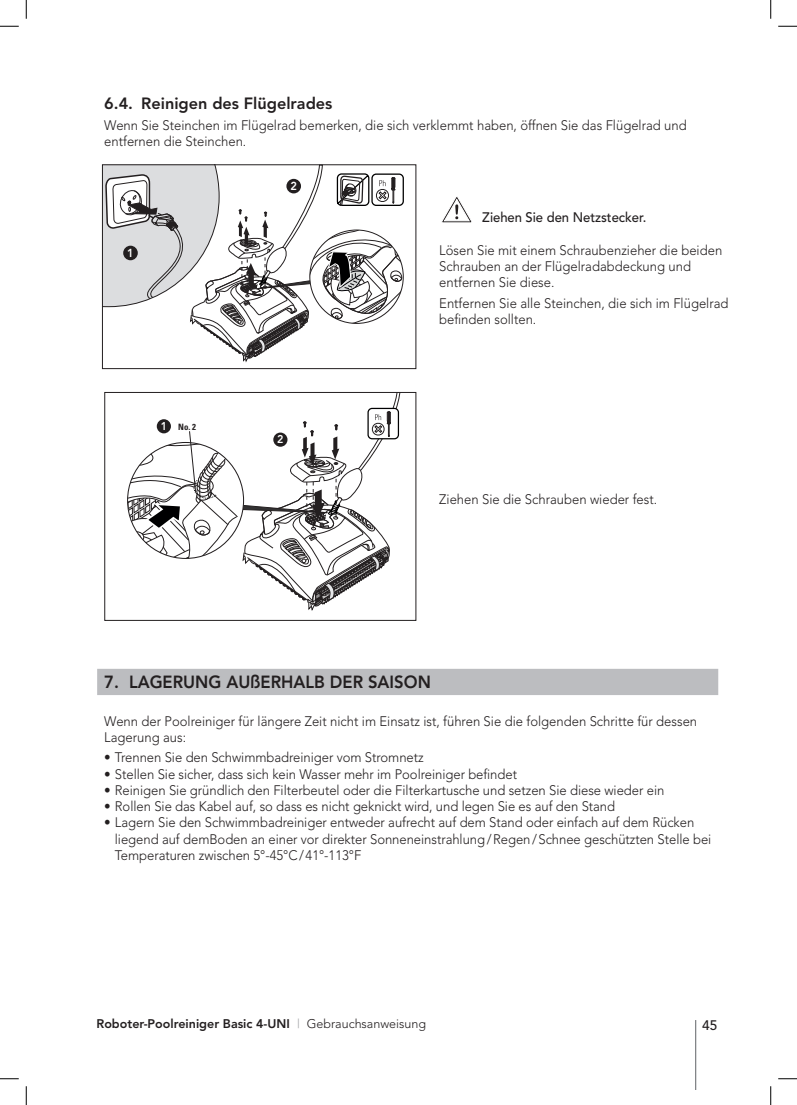
<style>
.page{position:relative;width:797px;height:1105px;background:#fff}
.page>*{position:absolute;margin:0;border:0;box-sizing:border-box;transform-origin:0 0}
.t1{font:800 17.5px "Avenir LT";color:#231f20;scale:.95 1}
.t2{font:800 16.25px "Avenir LT";color:#231f20}
.t3{font:300 13.75px/16.2px "Avenir LT";letter-spacing:-.005em;color:#231f20;scale:.95 1}
.t4{font:500 13.75px "Avenir";letter-spacing:-.005em;color:#231f20;scale:.95 1}
.t5{font:500 13.75px "Avenir LT";color:#231f20}
.t6{font:800 12.5px "Avenir LT";color:#231f20}
.t7{font:800 11.62px "Avenir LT";color:#fff;scale:.95 1}
.t8{font:800 11.25px "Avenir LT";color:#fff;scale:.95 1}
.t9{font:700 condensed 8.75px "Univers";color:#231f20}
.s1{font-family:"Avenir LT";font-weight:800;font-stretch:normal;font-size:11.25px;color:#fff}
.s2{font-weight:400;color:#a8a9ad}
.s3{font-weight:300}
</style>
<div class="page">
<hr style="left:695px;top:1020px;width:1px;height:69px;background:#808285">
<svg style="left:441px;top:197px;width:31px;height:26px"></svg>
<div style="left:371px;top:173px;width:33px;height:33px;border:1px solid #000001;border-radius:4px"></div>
<svg style="left:104px;top:166px;width:299px;height:197px"></svg>
<div style="left:102px;top:164px;width:314px;height:205px;border:1px solid #231f20"></div>
<div style="left:97px;top:669px;width:621px;height:26px;background:#bcbdc0"></div>
<svg style="left:128px;top:394px;width:273px;height:217px"></svg>
<div style="left:273px;top:433px;width:14px;height:14px;background:#231f20;border-radius:50%"></div>
<div style="left:104px;top:392px;width:312px;height:229px;border:1px solid #231f20"></div>
<svg style="left:0;top:25px;width:19px;height:2px"></svg>
<svg style="left:778px;top:25px;width:19px;height:2px"></svg>
<svg style="left:0;top:1078px;width:19px;height:1px"></svg>
<svg style="left:778px;top:1078px;width:19px;height:1px"></svg>
<svg style="left:25px;top:0;width:2px;height:19px"></svg>
<svg style="left:25px;top:1086px;width:2px;height:19px"></svg>
<svg style="left:770px;top:0;width:1px;height:19px"></svg>
<svg style="left:770px;top:1086px;width:1px;height:19px"></svg>
<p class="t2" style="left:104px;top:94px;width:230px">6.4. Reinigen des Flügelrades</p>
<p class="t3" style="left:104px;top:117px;width:614px">Wenn Sie Steinchen im Flügelrad bemerken, die sich verklemmt haben, öffnen Sie das Flügelrad und entfernen die Steinchen.</p>
<p class="t7" style="left:127px;top:246px;width:8px">1</p>
<p class="t9" style="left:161px;top:421px;width:37px"><span class="s1">1</span> No. 2</p>
<p class="t7" style="left:290px;top:179px;width:8px">2</p>
<p class="t8" style="left:277px;top:433px;width:8px">2</p>
<p class="t4" style="left:482px;top:209px;width:174px">Ziehen Sie den Netzstecker.</p>
<p class="t3" style="left:439px;top:242px;width:299px">Lösen Sie mit einem Schraubenzieher die beiden<br>Schrauben an der Flügelradabdeckung und entfernen Sie diese.</p>
<p class="t3" style="left:439px;top:295px;width:306px">Entfernen Sie alle Steinchen, die sich im Flügelrad befinden sollten.</p>
<p class="t3" style="left:439px;top:491px;width:231px">Ziehen Sie die Schrauben wieder fest.</p>
<p class="t1" style="left:104px;top:671px;width:345px">7. LAGERUNG AUßERHALB DER SAISON</p>
<p class="t3" style="left:104px;top:713px;width:625px">Wenn der Poolreiniger für längere Zeit nicht im Einsatz ist, führen Sie die folgenden Schritte für dessen<br>Lagerung aus:</p>
<p class="t3" style="left:104px;top:749px;width:338px">• Trennen Sie den Schwimmbadreiniger vom Stromnetz</p>
<p class="t3" style="left:104px;top:766px;width:436px">• Stellen Sie sicher, dass sich kein Wasser mehr im Poolreiniger befindet</p>
<p class="t3" style="left:104px;top:782px;width:591px">• Reinigen Sie gründlich den Filterbeutel oder die Filterkartusche und setzen Sie diese wieder ein</p>
<p class="t3" style="left:104px;top:798px;width:539px">• Rollen Sie das Kabel auf, so dass es nicht geknickt wird, und legen Sie es auf den Stand</p>
<p class="t3" style="left:115px;top:814px;width:629px;text-indent:-11px">• Lagern Sie den Schwimmbadreiniger entweder aufrecht auf dem Stand oder einfach auf dem Rücken liegend auf demBoden an einer vor direkter Sonneneinstrahlung/Regen/Schnee geschützten Stelle bei<br>Temperaturen zwischen 5°-45°C/41°-113°F</p>
<p class="t6" style="left:96px;top:1016px;width:331px">Roboter-Poolreiniger Basic 4-UNI <span class="s2">|</span> <span class="s3">Gebrauchsanweisung</span></p>
<p class="t5" style="left:702px;top:1018px;width:17px">45</p>
</div>
